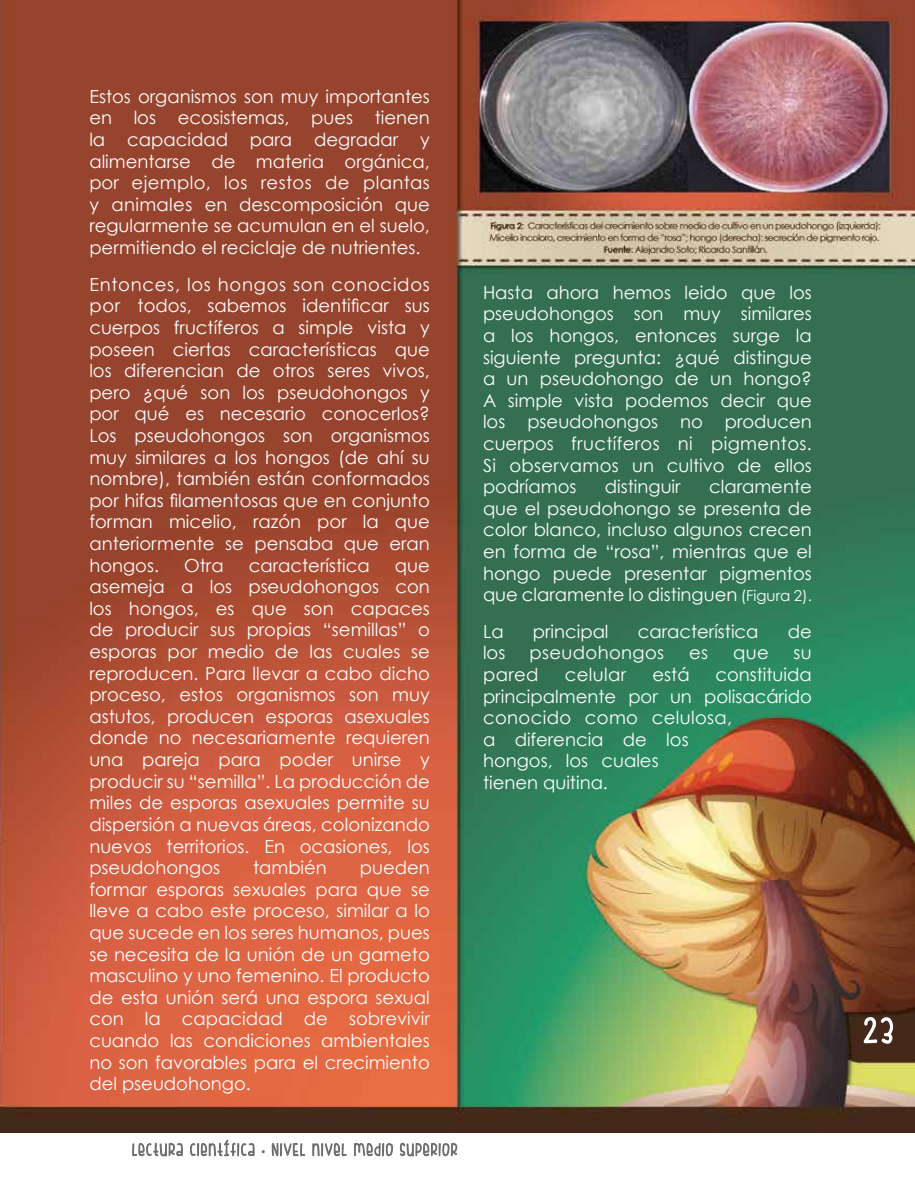
<style>
.page{position:relative;width:915px;height:1191px;background:#fff}
.page>*{position:absolute;margin:0;border:0;box-sizing:border-box;transform-origin:0 0}
.t1{font:36.75px "FIS Hfingers";color:#fff}
.t2{font:18px/21.6px "Century Gothic";color:#fff;text-align:justify}
.t3{font:18px "Century Gothic";letter-spacing:.02em;color:#fff}
.s1{font-size:15px}
</style>
<div class="page">
<svg style="left:132px;top:1143px;width:50px;height:14px"></svg>
<svg style="left:190px;top:1139px;width:64px;height:17px"></svg>
<svg style="left:272px;top:1142px;width:33px;height:14px"></svg>
<svg style="left:312px;top:1143px;width:34px;height:13px"></svg>
<svg style="left:354px;top:1143px;width:38px;height:14px"></svg>
<svg style="left:400px;top:1142px;width:57px;height:15px"></svg>
<img style="left:0;top:0;width:914px;height:1132px">
<svg style="left:836px;top:998px;width:78px;height:61px;background:#503427"></svg>
<p class="t2" style="left:89px;top:85px;width:342px">Estos organismos son muy importantes en los ecosistemas, pues tienen la capacidad para degradar y alimentarse de materia orgánica, por ejemplo, los restos de plantas y animales en descomposición que regularmente se acumulan en el suelo, permitiendo el reciclaje de nutrientes.</p>
<p class="t2" style="left:89px;top:273px;width:342px">Entonces, los hongos son conocidos por todos, sabemos identificar sus cuerpos fructíferos a simple vista y poseen ciertas características que los diferencian de otros seres vivos, pero ¿qué son los pseudohongos y por qué es necesario conocerlos?<br>Los pseudohongos son organismos muy similares a los hongos (de ahí su nombre), también están conformados por hifas filamentosas que en conjunto forman micelio, razón por la que anteriormente se pensaba que eran hongos.</p>
<p class="t2" style="left:184px;top:554px;width:41px">Otra</p>
<p class="t2" style="left:249px;top:554px;width:122px">característica</p>
<p class="t2" style="left:89px;top:554px;width:342px;text-indent:305px">que asemeja a los pseudohongos con los hongos, es que son capaces de producir sus propias “semillas” o esporas por medio de las cuales se reproducen. Para llevar a cabo dicho proceso, estos organismos son muy astutos, producen esporas asexuales donde no necesariamente requieren una pareja para poder unirse y producir su “semilla”. La producción de miles de esporas asexuales permite su dispersión a nuevas áreas, colonizando nuevos territorios. En ocasiones, los pseudohongos</p>
<p class="t2" style="left:253px;top:856px;width:75px">también</p>
<p class="t2" style="left:89px;top:856px;width:342px;text-indent:270px">pueden formar esporas sexuales para que se lleve a cabo este proceso, similar a lo que sucede en los seres humanos, pues se necesita de la unión de un gameto masculino y uno femenino. El producto de esta unión será una espora sexual con la capacidad de sobrevivir cuando las condiciones ambientales no son favorables para el crecimiento del pseudohongo.</p>
<p class="t2" style="left:483px;top:281px;width:330px">Hasta ahora hemos leido que los pseudohongos son muy similares a los hongos, entonces surge la siguiente pregunta: ¿qué distingue a un pseudohongo de un hongo?<br>A simple vista podemos decir que los pseudohongos no producen cuerpos fructíferos ni pigmentos.<br>Si observamos un cultivo de ellos podríamos</p>
<p class="t2" style="left:604px;top:475px;width:77px">distinguir</p>
<p class="t2" style="left:483px;top:475px;width:330px;text-indent:226px">claramente que el pseudohongo se presenta de color blanco, incluso algunos crecen en forma de “rosa”, mientras que el hongo puede presentar pigmentos que claramente lo distinguen <span class="s1">(Figura 2).</span></p>
<p class="t2" style="left:483px;top:620px;width:22px">La</p>
<p class="t2" style="left:532px;top:620px;width:77px">principal</p>
<p class="t2" style="left:637px;top:620px;width:122px">característica</p>
<p class="t2" style="left:787px;top:620px;width:26px">de</p>
<p class="t2" style="left:483px;top:642px;width:24px">los</p>
<p class="t3" style="left:529px;top:642px;width:136px">pseudohongos</p>
<p class="t2" style="left:689px;top:642px;width:21px">es</p>
<p class="t2" style="left:732px;top:642px;width:37px">que</p>
<p class="t2" style="left:793px;top:642px;width:20px">su</p>
<p class="t2" style="left:483px;top:663px;width:57px">pared</p>
<p class="t3" style="left:564px;top:663px;width:63px">celular</p>
<p class="t2" style="left:652px;top:663px;width:39px">está</p>
<p class="t2" style="left:483px;top:663px;width:330px;text-align:left;text-indent:232px">constituida principalmente por un polisacárido conocido como celulosa,<br>a diferencia de los<br>hongos, los cuales<br>tienen quitina.</p>
<h1 class="t1" style="left:864px;top:1010px;width:30px">23</h1>
</div>
